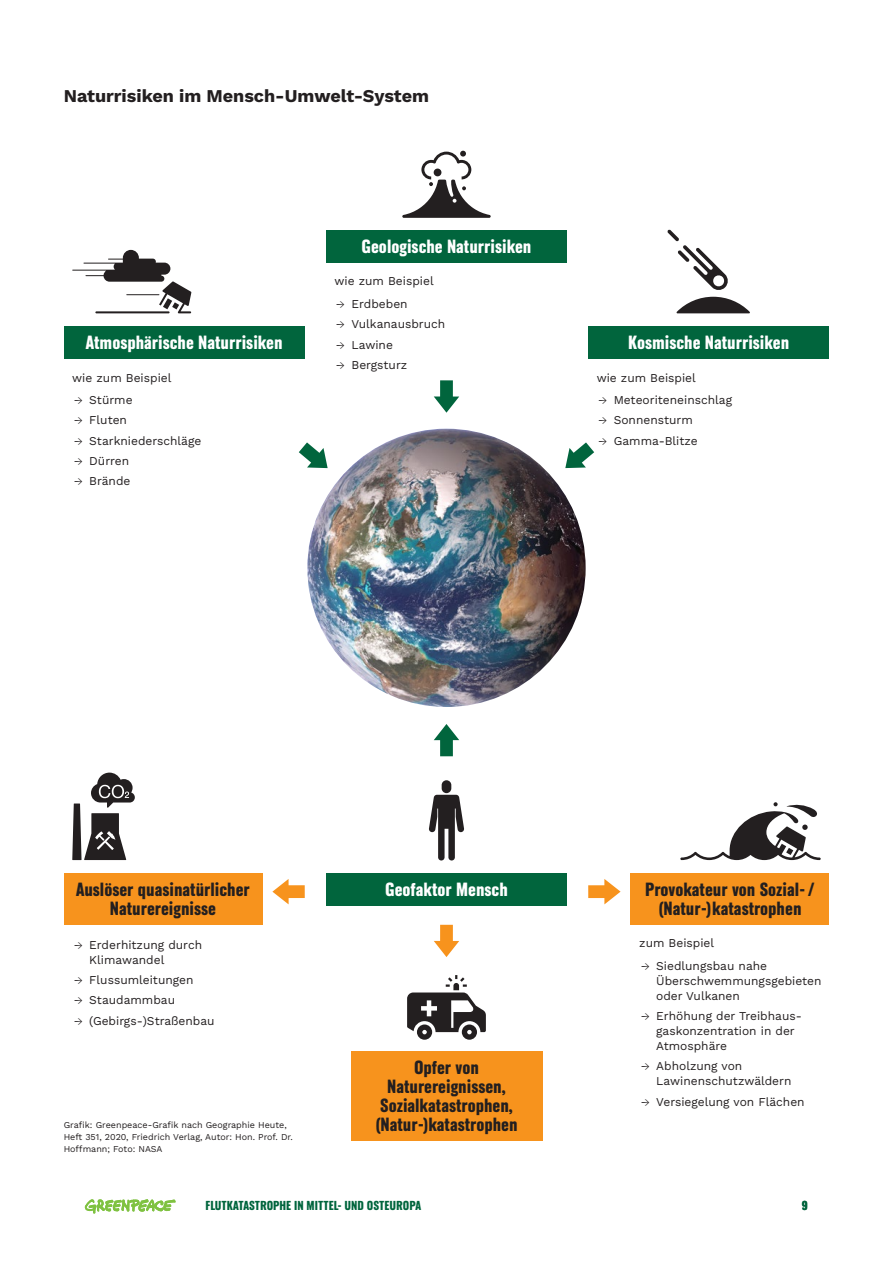
<style>
.page{position:relative;width:893px;height:1263px;background:#fff}
.page>*{position:absolute;margin:0;border:0;box-sizing:border-box;transform-origin:0 0}
.Subline_2__ohne_Nummerierung{font:700 18px "Work Sans";color:#231f20}
.Grafik_H3{font:16.5px/18.8px "Zodiac Sans";color:#231f20;text-align:center}
.Grafik_H1{font:16.5px "Zodiac Sans";color:#fff}
.Grafik_Copy{font:12px/15px "Work Sans";color:#231f20}
.t1{font:11.25px "Zodiac Sans";color:#01653d}
.Fließtext_klein{font:9px/12px "Work Sans";color:#231f20}
.s1{font-family:"Source Serif Pro"}
</style>
<div class="page">
<div style="left:64px;top:326px;width:241px;height:33px;background:#01653d"></div>
<div style="left:64px;top:873px;width:198px;height:51px;background:#f7931d"></div>
<div style="left:351px;top:1051px;width:191px;height:90px;background:#f7931d"></div>
<div style="left:631px;top:873px;width:198px;height:51px;background:#f7931d"></div>
<div style="left:326px;top:873px;width:241px;height:33px;background:#01653d"></div>
<div style="left:588px;top:326px;width:241px;height:33px;background:#01653d"></div>
<div style="left:326px;top:230px;width:241px;height:33px;background:#01653d"></div>
<svg style="left:434px;top:380px;width:25px;height:33px"></svg>
<svg style="left:434px;top:724px;width:25px;height:32px"></svg>
<svg style="left:434px;top:925px;width:25px;height:32px"></svg>
<svg style="left:299px;top:442px;width:29px;height:26px"></svg>
<svg style="left:272px;top:879px;width:33px;height:25px"></svg>
<svg style="left:565px;top:442px;width:29px;height:26px"></svg>
<svg style="left:588px;top:879px;width:33px;height:25px"></svg>
<svg style="left:72px;top:250px;width:119px;height:63px"></svg>
<svg style="left:680px;top:802px;width:141px;height:58px"></svg>
<svg style="left:429px;top:780px;width:35px;height:80px"></svg>
<img style="left:307px;top:429px;width:279px;height:278px;border-radius:139px">
<svg style="left:72px;top:773px;width:63px;height:87px"></svg>
<svg style="left:407px;top:975px;width:79px;height:65px"></svg>
<svg style="left:667px;top:230px;width:83px;height:83px"></svg>
<svg style="left:402px;top:151px;width:89px;height:67px"></svg>
<svg style="left:85px;top:1199px;width:91px;height:14px"></svg>
<p class="Subline_2__ohne_Nummerierung" style="left:64px;top:82px;width:367px">Naturrisiken im Mensch-Umwelt-System</p>
<p class="Grafik_H1" style="left:86px;top:334px;width:198px">Atmosphärische Naturrisiken</p>
<p class="Grafik_Copy" style="left:72px;top:370px;width:101px">wie zum Beispiel</p>
<p class="Grafik_Copy" style="left:74px;top:392px;width:60px"><span class="s1">→</span> Stürme</p>
<p class="Grafik_Copy" style="left:74px;top:412px;width:54px"><span class="s1">→</span> Fluten</p>
<p class="Grafik_Copy" style="left:74px;top:433px;width:128px"><span class="s1">→</span> Starkniederschläge</p>
<p class="Grafik_Copy" style="left:74px;top:453px;width:56px"><span class="s1">→</span> Dürren</p>
<p class="Grafik_Copy" style="left:74px;top:473px;width:58px"><span class="s1">→</span> Brände</p>
<p class="Grafik_H1" style="left:361px;top:237px;width:171px">Geologische Naturrisiken</p>
<p class="Grafik_Copy" style="left:334px;top:273px;width:101px">wie zum Beispiel</p>
<p class="Grafik_Copy" style="left:337px;top:296px;width:73px"><span class="s1">→</span> Erdbeben</p>
<p class="Grafik_Copy" style="left:337px;top:316px;width:110px"><span class="s1">→</span> Vulkanausbruch</p>
<p class="Grafik_Copy" style="left:337px;top:336px;width:58px"><span class="s1">→</span> Lawine</p>
<p class="Grafik_Copy" style="left:337px;top:357px;width:72px"><span class="s1">→</span> Bergsturz</p>
<p class="Grafik_H1" style="left:628px;top:334px;width:163px">Kosmische Naturrisiken</p>
<p class="Grafik_Copy" style="left:597px;top:370px;width:101px">wie zum Beispiel</p>
<p class="Grafik_Copy" style="left:599px;top:392px;width:135px"><span class="s1">→</span> Meteoriteneinschlag</p>
<p class="Grafik_Copy" style="left:599px;top:412px;width:96px"><span class="s1">→</span> Sonnensturm</p>
<p class="Grafik_Copy" style="left:599px;top:433px;width:100px"><span class="s1">→</span> Gamma-Blitze</p>
<p class="Grafik_H3" style="left:76px;top:881px;width:175px">Auslöser quasinatürlicher<br>Naturereignisse</p>
<p class="Grafik_Copy" style="left:89px;top:936px;width:114px;text-indent:-15px"><span class="s1">→</span> Erderhitzung durch<br>Klimawandel</p>
<p class="Grafik_Copy" style="left:74px;top:972px;width:121px"><span class="s1">→</span> Flussumleitungen</p>
<p class="Grafik_Copy" style="left:74px;top:992px;width:102px"><span class="s1">→</span> Staudammbau</p>
<p class="Grafik_Copy" style="left:74px;top:1012px;width:142px"><span class="s1">→</span> (Gebirgs-)Straßenbau</p>
<p class="Fließtext_klein" style="left:64px;top:1118px;width:231px">Grafik: Greenpeace-Grafik nach Geographie Heute,<br>Heft 351, 2020, Friedrich Verlag, Autor: Hon. Prof. Dr.<br>Hoffmann; Foto: NASA</p>
<p class="Grafik_H1" style="left:385px;top:880px;width:124px">Geofaktor Mensch</p>
<p class="Grafik_H3" style="left:375px;top:1059px;width:144px">Opfer von<br>Naturereignissen,<br>Sozialkatastrophen, (Natur-)katastrophen</p>
<p class="Grafik_H3" style="left:645px;top:881px;width:171px">Provokateur von Sozial- / (Natur-)katastrophen</p>
<p class="Grafik_Copy" style="left:639px;top:935px;width:76px">zum Beispiel</p>
<p class="Grafik_Copy" style="left:656px;top:957px;width:167px;text-indent:-15px"><span class="s1">→</span> Siedlungsbau nahe<br>Überschwemmungsgebieten oder Vulkanen</p>
<p class="Grafik_Copy" style="left:656px;top:1008px;width:147px;text-indent:-15px"><span class="s1">→</span> Erhöhung der Treibhaus&shy;gaskonzentration in der<br>Atmosphäre</p>
<p class="Grafik_Copy" style="left:656px;top:1058px;width:137px;text-indent:-15px"><span class="s1">→</span> Abholzung von<br>Lawinenschutzwäldern</p>
<p class="Grafik_Copy" style="left:641px;top:1093px;width:165px"><span class="s1">→</span> Versiegelung von Flächen</p>
<p class="t1" style="left:206px;top:1200px;width:217px">FLUTKATASTROPHE IN MITTEL- UND OSTEUROPA</p>
<p class="t1" style="left:802px;top:1200px;width:8px">9</p>
</div>
